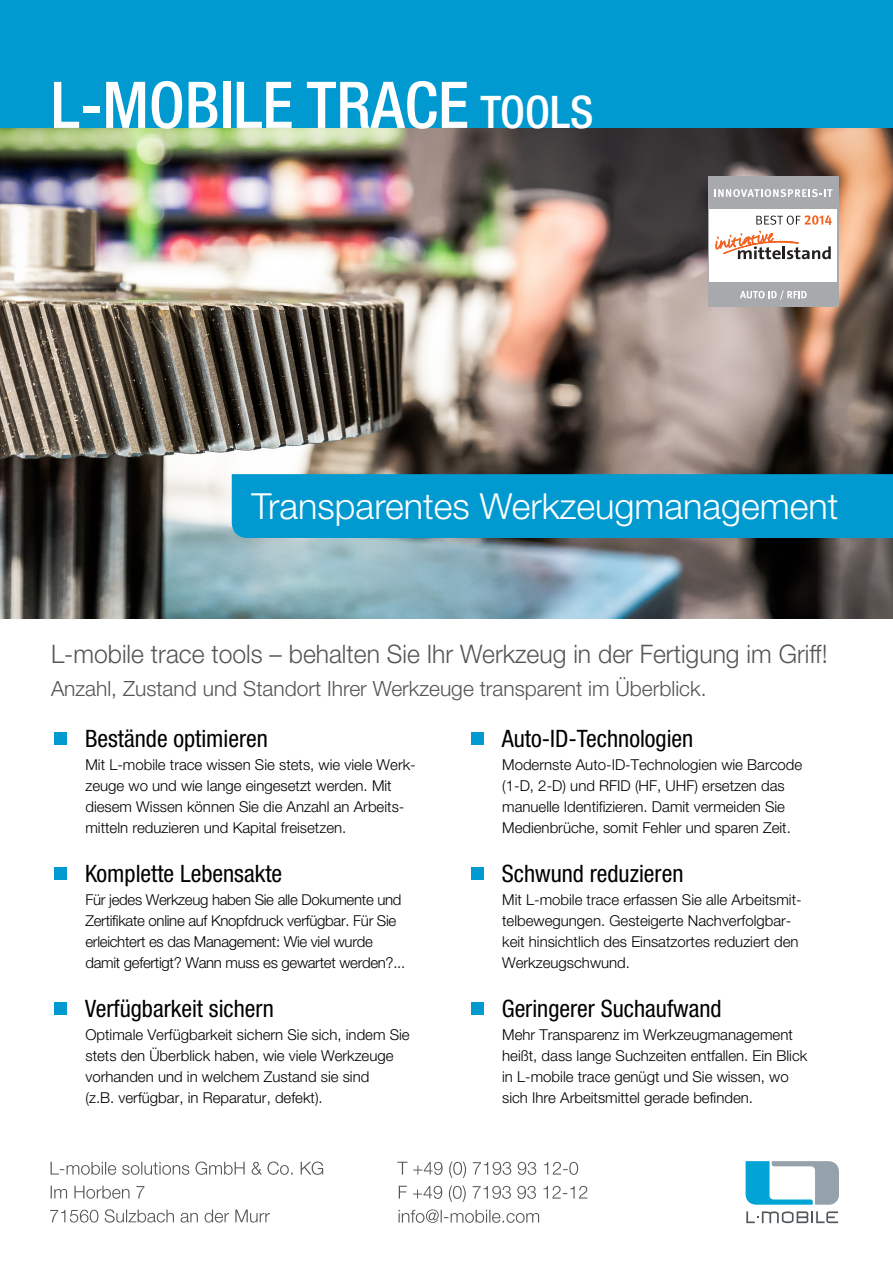
<style>
.page{position:relative;width:893px;height:1263px;background:#fff}
.page>*{position:absolute;margin:0;border:0;box-sizing:border-box;transform-origin:0 0}
.t1{font:500 condensed 64.5px "Helvetica Neue LT Pro";color:#fff}
.t2{font:300 36px "Helvetica Neue LT Pro";color:#fff}
.t3{font:300 25.5px "Helvetica Neue LT Pro";color:#545656}
.t4{font:condensed 24px "Helvetica Neue LT Pro";color:#000}
.t5{font:300 21px "Helvetica Neue LT Pro";color:#545656}
.t6{font:300 15px/21px "Helvetica Neue LT Pro";color:#000}
.t7{font:300 15px/21px "Helvetica Neue LT Pro";letter-spacing:-.02em;color:#000}
.s1{font-size:45px}
.s2{font-family:"Arial";font-stretch:normal;font-size:54px;color:#0099d0}
</style>
<div class="page">
<img style="left:0;top:128px;width:893px;height:491px">
<div style="left:0;top:0;width:893px;height:128px;background:#0099d0"></div>
<div style="left:232px;top:474px;width:661px;height:64px;background:#0099d0"></div>
<div style="left:708px;top:176px;width:131px;height:131px;background:#a7a9ac"></div>
<div style="left:709px;top:209px;width:128px;height:72px;background:#fff"></div>
<svg style="left:714px;top:189px;width:119px;height:8px"></svg>
<svg style="left:716px;top:231px;width:115px;height:28px"></svg>
<svg style="left:756px;top:215px;width:76px;height:10px"></svg>
<svg style="left:740px;top:290px;width:67px;height:10px"></svg>
<svg style="left:746px;top:1161px;width:93px;height:44px"></svg>
<svg style="left:746px;top:1211px;width:92px;height:12px"></svg>
<svg style="left:399px;top:1209px;width:140px;height:14px"></svg>
<svg style="left:399px;top:1185px;width:188px;height:17px"></svg>
<svg style="left:397px;top:1161px;width:181px;height:17px"></svg>
<svg style="left:50px;top:1209px;width:220px;height:13px"></svg>
<svg style="left:51px;top:1186px;width:93px;height:13px"></svg>
<svg style="left:51px;top:1161px;width:272px;height:14px"></svg>
<h1 class="t1" style="left:51px;top:82px;width:544px">L-MOBILE TRACE <span class="s1">TOOLS</span></h1>
<h2 class="t2" style="left:252px;top:493px;width:588px">Transparentes Werkzeugmanagement</h2>
<h3 class="t3" style="left:51px;top:645px;width:778px">L-mobile trace tools – behalten Sie Ihr Werkzeug in der Fertigung im Griff!</h3>
<h3 class="t5" style="left:51px;top:681px;width:657px">Anzahl, Zustand und Standort Ihrer Werkzeuge transparent im Überblick.</h3>
<h3 class="t4" style="left:51px;top:730px;width:219px"><span class="s2">▪</span> Bestände optimieren</h3>
<p class="t6" style="left:85px;top:755px;width:332px">Mit L-mobile trace wissen Sie stets, wie viele Werk&shy;zeuge wo und wie lange eingesetzt werden. Mit diesem Wissen können Sie die Anzahl an Arbeits&shy;mitteln reduzieren und Kapital freisetzen.</p>
<h3 class="t4" style="left:51px;top:865px;width:233px"><span class="s2">▪</span> Komplette Lebensakte</h3>
<p class="t7" style="left:85px;top:890px;width:321px">Für jedes Werkzeug haben Sie alle Dokumente und Zertifikate online auf Knopfdruck verfügbar. Für Sie erleichtert es das Management: Wie viel wurde damit gefertigt? Wann muss es gewartet werden?...</p>
<h3 class="t4" style="left:51px;top:1000px;width:224px"><span class="s2">▪</span> Verfügbarkeit sichern</h3>
<p class="t6" style="left:85px;top:1025px;width:326px">Optimale Verfügbarkeit sichern Sie sich, indem Sie stets den Überblick haben, wie viele Werkzeuge vorhanden und in welchem Zustand sie sind<br>(z.B. verfügbar, in Reparatur, defekt).</p>
<h3 class="t4" style="left:468px;top:730px;width:227px"><span class="s2">▪</span> Auto-ID-Technologien</h3>
<p class="t6" style="left:502px;top:755px;width:302px">Modernste Auto-ID-Technologien wie Barcode (1-D, 2-D) und RFID (HF, UHF) ersetzen das manuelle Identifizieren. Damit vermeiden Sie Medienbrüche, somit Fehler und sparen Zeit.</p>
<h3 class="t4" style="left:468px;top:865px;width:217px"><span class="s2">▪</span> Schwund reduzieren</h3>
<p class="t6" style="left:502px;top:890px;width:301px">Mit L-mobile trace erfassen Sie alle Arbeitsmit&shy;telbewegungen. Gesteigerte Nachverfolgbar&shy;keit hinsichtlich des Einsatzortes reduziert den Werkzeugschwund.</p>
<h3 class="t4" style="left:468px;top:1000px;width:255px"><span class="s2">▪</span> Geringerer Suchaufwand</h3>
<p class="t6" style="left:502px;top:1025px;width:307px">Mehr Transparenz im Werkzeugmanagement heißt, dass lange Suchzeiten entfallen. Ein Blick in L-mobile trace genügt und Sie wissen, wo sich Ihre Arbeitsmittel gerade befinden.</p>
</div>
